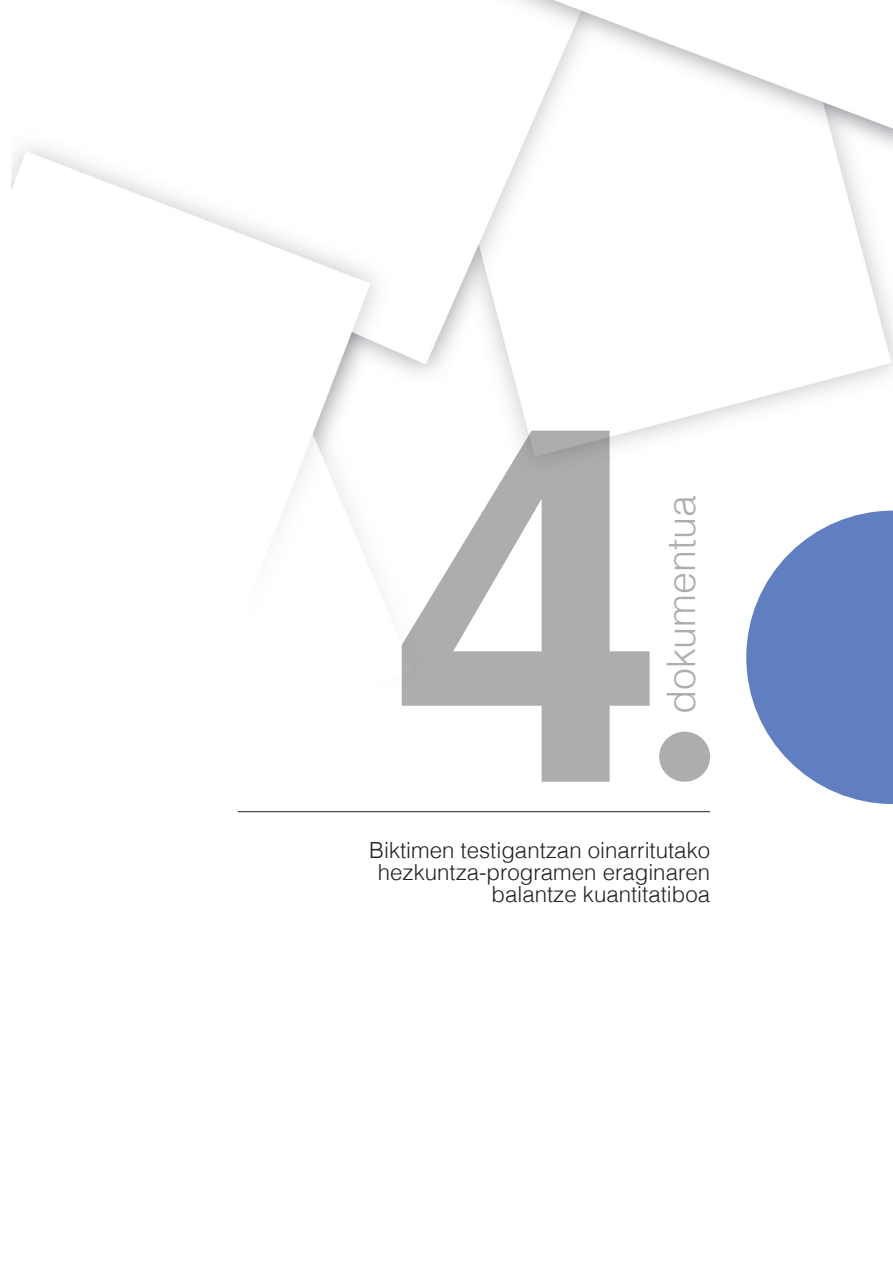
<style>
.page{position:relative;width:893px;height:1263px;background:#fff}
.page>*{position:absolute;margin:0;border:0;box-sizing:border-box;transform-origin:0 0}
.t1{font:700 499.05px "Helvetica";color:#acaeac}
.t2{font:300 39.45px "Helvetica";color:#acaeac}
.t3{font:300 22.2px/22.2px "Helvetica";color:#231f20;text-align:center}
</style>
<div class="page">
<img style="left:11px;top:0;width:882px;height:813px">
<svg style="left:746px;top:511px;width:147px;height:293px"></svg>
<hr style="left:238px;top:811px;width:472px;height:1px;background:#231f20">
<div style="left:659px;top:732px;width:51px;height:50px;background:#acaeac;border-radius:50%"></div>
<h1 class="t1" style="left:389px;top:203px;width:279px">4</h1>
<h2 class="t2" style="left:648px;top:714px;width:220px;rotate:-90deg">dokumentua</h2>
<p class="t3" style="left:369px;top:837px;width:342px">Biktimen testigantzan oinarritutako hezkuntza-programen eraginaren</p>
<p class="t3" style="left:491px;top:881px;width:220px">balantze kuantitatiboa</p>
</div>
